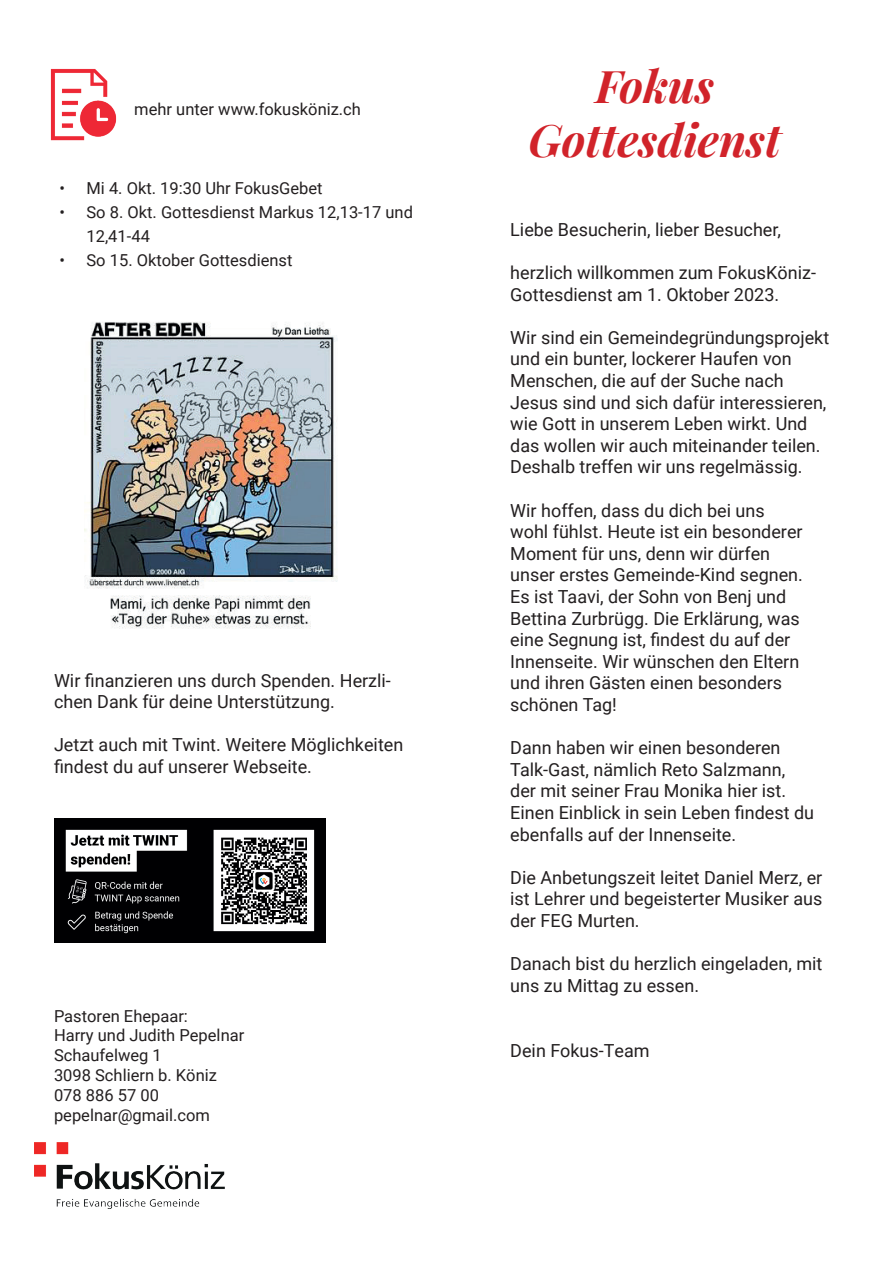
<style>
.page{position:relative;width:893px;height:1263px;background:#fff}
.page>*{position:absolute;margin:0;border:0;box-sizing:border-box;transform-origin:0 0}
.t1{font:italic 700 45px/54px "Playfair Display";color:#d1232a;text-align:center}
.t2{font:18px/21.6px "Roboto";color:#231f20}
.t3{font:16.5px/19.8px "Roboto";color:#231f20}
</style>
<div class="page">
<img style="left:50px;top:68px;width:67px;height:72px">
<img style="left:34px;top:1142px;width:191px;height:67px">
<img style="left:54px;top:818px;width:271px;height:124px">
<img style="left:85px;top:322px;width:253px;height:307px">
<p class="t3" style="left:134px;top:99px;width:228px">mehr unter www.fokusköniz.ch</p>
<p class="t3" style="left:60px;top:177px;width:265px">• Mi 4. Okt. 19:30 Uhr FokusGebet</p>
<p class="t3" style="left:87px;top:199px;width:328px;line-height:24px;text-indent:-27px">• So 8. Okt. Gottesdienst Markus 12,13-17 und<br>12,41-44</p>
<p class="t3" style="left:60px;top:249px;width:235px">• So 15. Oktober Gottesdienst</p>
<p class="t2" style="left:54px;top:669px;width:338px">Wir finanzieren uns durch Spenden. Herzli&shy;chen Dank für deine Unterstützung.</p>
<p class="t2" style="left:54px;top:733px;width:351px">Jetzt auch mit Twint. Weitere Möglichkeiten findest du auf unserer Webseite.</p>
<p class="t3" style="left:54px;top:1005px;width:192px">Pastoren Ehepaar:<br>Harry und Judith Pepelnar<br>Schaufelweg 1<br>3098 Schliern b. Köniz<br>078 886 57 00 pepelnar@gmail.com</p>
<h1 class="t1" style="left:529px;top:55px;width:254px">Fokus<br>Gottesdienst</h1>
<p class="t2" style="left:510px;top:218px;width:272px">Liebe Besucherin, lieber Besucher,</p>
<p class="t2" style="left:510px;top:261px;width:307px">herzlich willkommen zum FokusKöniz-<br>Gottesdienst am 1. Oktober 2023.</p>
<p class="t2" style="left:510px;top:326px;width:321px">Wir sind ein Gemeindegründungsprojekt und ein bunter, lockerer Haufen von Menschen, die auf der Suche nach Jesus sind und sich dafür interessieren, wie Gott in unserem Leben wirkt. Und das wollen wir auch miteinander teilen.<br>Deshalb treffen wir uns regelmässig.</p>
<p class="t2" style="left:510px;top:499px;width:294px">Wir hoffen, dass du dich bei uns wohl fühlst. Heute ist ein besonderer<br>Moment für uns, denn wir dürfen unser erstes Gemeinde-Kind segnen.<br>Es ist Taavi, der Sohn von Benj und<br>Bettina Zurbrügg. Die Erklärung, was eine Segnung ist, findest du auf der<br>Innenseite. Wir wünschen den Eltern und ihren Gästen einen besonders schönen Tag!</p>
<p class="t2" style="left:510px;top:736px;width:305px">Dann haben wir einen besonderen Talk-Gast, nämlich Reto Salzmann, der mit seiner Frau Monika hier ist.<br>Einen Einblick in sein Leben findest du ebenfalls auf der Innenseite.</p>
<p class="t2" style="left:510px;top:866px;width:314px;text-align:justify">Die Anbetungszeit leitet Daniel Merz, er ist Lehrer und begeisterter Musiker aus der FEG Murten.</p>
<p class="t2" style="left:510px;top:952px;width:314px">Danach bist du herzlich eingeladen, mit uns zu Mittag zu essen.</p>
<p class="t2" style="left:510px;top:1039px;width:141px">Dein Fokus-Team</p>
</div>
